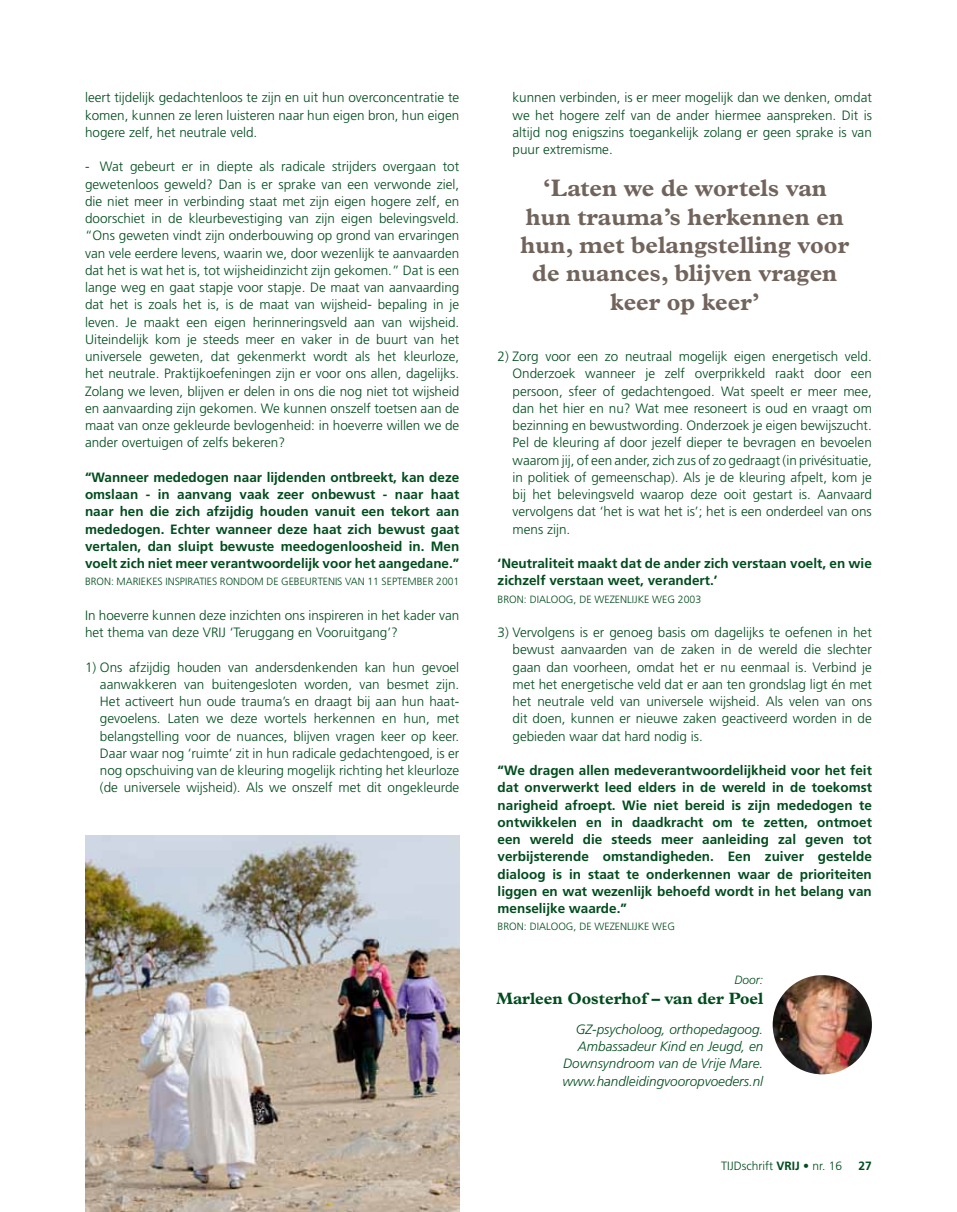
<style>
.page{position:relative;width:957px;height:1212px;background:#fff}
.page>*{position:absolute;margin:0;border:0;box-sizing:border-box;transform-origin:0 0}
.t1{font:700 24px/28.5px "Plantin Std";color:#71645c;text-align:center}
.t2{font:700 16.5px "Plantin Std";color:#004c1d}
.t3{font:300 13.5px/17.2px "Frutiger LT Std";color:#004c1d;text-align:justify}
.t4{font:700 13.5px/17.2px "Frutiger LT Std";color:#004c1d;text-align:justify}
.t5{font:italic 300 13.5px/17.2px "Frutiger LT Std";color:#004c1d;text-align:right}
.t6{font:300 12px "Frutiger LT Std";color:#004c1d}
.t7{font:italic 300 12px "Frutiger LT Std";color:#004c1d}
.t8{font:700 12px "Frutiger LT Std";color:#004c1d}
.t9{font:300 10.5px "Frutiger LT Std";color:#004c1d}
.s1{font-weight:700}
</style>
<div class="page">
<img style="left:85px;top:835px;width:374px;height:377px">
<img style="left:772px;top:975px;width:100px;height:99px;border-radius:50px">
<p class="t3" style="left:85px;top:89px;width:376px">leert tijdelijk gedachtenloos te zijn en uit hun overconcentratie te komen, kunnen ze leren luisteren naar hun eigen bron, hun eigen hogere zelf, het neutrale veld.</p>
<p class="t3" style="left:85px;top:158px;width:376px">- Wat gebeurt er in diepte als radicale strijders overgaan tot gewetenloos geweld? Dan is er sprake van een verwonde ziel, die niet meer in verbinding staat met zijn eigen hogere zelf, en doorschiet in de kleurbevestiging van zijn eigen belevingsveld. “Ons geweten vindt zijn onderbouwing op grond van ervaringen van vele eerdere levens, waarin we, door wezenlijk te aanvaarden dat het is wat het is, tot wijsheidinzicht zijn gekomen.” Dat is een lange weg en gaat stapje voor stapje. De maat van aanvaarding dat het is zoals het is, is de maat van wijsheid- bepaling in je leven. Je maakt een eigen herinneringsveld aan van wijsheid.<br>Uiteindelijk kom je steeds meer en vaker in de buurt van het universele geweten, dat gekenmerkt wordt als het kleurloze, het neutrale. Praktijkoefeningen zijn er voor ons allen, dagelijks.<br>Zolang we leven, blijven er delen in ons die nog niet tot wijsheid en aanvaarding zijn gekomen. We kunnen onszelf toetsen aan de maat van onze gekleurde bevlogenheid: in hoeverre willen we de ander overtuigen of zelfs bekeren?</p>
<p class="t4" style="left:85px;top:469px;width:376px">“Wanneer mededogen naar lijdenden ontbreekt, kan deze omslaan - in aanvang vaak zeer onbewust - naar haat naar hen die zich afzijdig houden vanuit een tekort aan mededogen. Echter wanneer deze haat zich bewust gaat vertalen, dan sluipt bewuste meedogenloosheid in. Men voelt zich niet meer verantwoordelijk voor het aangedane.”</p>
<p class="t9" style="left:85px;top:576px;width:13px">Bron</p>
<p class="t9" style="left:111px;top:576px;width:21px">: Mariekes</p>
<p class="t9" style="left:165px;top:576px;width:26px">inspiraties</p>
<p class="t9" style="left:220px;top:576px;width:9px">rondom</p>
<p class="t9" style="left:266px;top:576px;width:22px">de gebeurtenis</p>
<p class="t9" style="left:345px;top:576px;width:8px">van</p>
<p class="t9" style="left:367px;top:576px;width:37px">11 september</p>
<p class="t9" style="left:436px;top:576px;width:25px">2001</p>
<p class="t3" style="left:85px;top:607px;width:376px">In hoeverre kunnen deze inzichten ons inspireren in het kader van het thema van deze VRIJ ‘Teruggang en Vooruitgang’?</p>
<p class="t3" style="left:100px;top:658px;width:361px;text-indent:-15px">1) Ons afzijdig houden van andersdenkenden kan hun gevoel aanwakkeren van buitengesloten worden, van besmet zijn.<br>Het activeert hun oude trauma’s en draagt bij aan hun haat&shy;gevoelens. Laten we deze wortels herkennen en hun, met belangstelling voor de nuances, blijven vragen keer op keer.<br>Daar waar nog ‘ruimte’ zit in hun radicale gedachtengoed, is er nog opschuiving van de kleuring mogelijk richting het kleurloze (de universele wijsheid). Als we onszelf met dit ongekleurde</p>
<p class="t3" style="left:512px;top:89px;width:361px">kunnen verbinden, is er meer mogelijk dan we denken, omdat we het hogere zelf van de ander hiermee aanspreken. Dit is altijd nog enigszins toegankelijk zolang er geen sprake is van puur extremisme.</p>
<h1 class="t1" style="left:520px;top:174px;width:330px">‘Laten we de wortels van hun trauma’s herkennen en hun, met belangstelling voor de nuances, blijven vragen keer op keer’</h1>
<p class="t3" style="left:512px;top:348px;width:361px;text-indent:-15px">2) Zorg voor een zo neutraal mogelijk eigen energetisch veld.<br>Onderzoek wanneer je zelf overprikkeld raakt door een persoon, sfeer of gedachtengoed. Wat speelt er meer mee, dan het hier en nu? Wat mee resoneert is oud en vraagt om bezinning en bewustwording. Onderzoek je eigen bewijszucht.<br>Pel de kleuring af door jezelf dieper te bevragen en bevoelen waarom jij, of een ander, zich zus of zo gedraagt (in privésituatie, in politiek of gemeenschap). Als je de kleuring afpelt, kom je bij het belevingsveld waarop deze ooit gestart is. Aanvaard vervolgens dat ‘het is wat het is’; het is een onderdeel van ons mens zijn.</p>
<p class="t4" style="left:497px;top:555px;width:376px">‘Neutraliteit maakt dat de ander zich verstaan voelt, en wie zichzelf verstaan weet, verandert.’</p>
<p class="t9" style="left:497px;top:593px;width:14px">Bron</p>
<p class="t9" style="left:524px;top:593px;width:20px">: Dialoog</p>
<p class="t9" style="left:573px;top:593px;width:28px">, de wezenlijke</p>
<p class="t9" style="left:652px;top:593px;width:9px">weg</p>
<p class="t9" style="left:678px;top:593px;width:25px">2003</p>
<p class="t3" style="left:512px;top:624px;width:361px;text-indent:-15px">3) Vervolgens is er genoeg basis om dagelijks te oefenen in het bewust aanvaarden van de zaken in de wereld die slechter gaan dan voorheen, omdat het er nu eenmaal is. Verbind je met het energetische veld dat er aan ten grondslag ligt én met het neutrale veld van universele wijsheid. Als velen van ons dit doen, kunnen er nieuwe zaken geactiveerd worden in de gebieden waar dat hard nodig is.</p>
<p class="t4" style="left:497px;top:762px;width:376px">“We dragen allen medeverantwoordelijkheid voor het feit dat onverwerkt leed elders in de wereld in de toekomst narigheid afroept. Wie niet bereid is zijn mededogen te ontwikkelen en in daadkracht om te zetten, ontmoet een wereld die steeds meer aanleiding zal geven tot verbijsterende omstandigheden. Een zuiver gestelde dialoog is in staat te onderkennen waar de prioriteiten liggen en wat wezenlijk behoefd wordt in het belang van menselijke waarde.”</p>
<p class="t9" style="left:497px;top:921px;width:14px">Bron</p>
<p class="t9" style="left:524px;top:921px;width:20px">: Dialoog</p>
<p class="t9" style="left:573px;top:921px;width:28px">, de wezenlijke</p>
<p class="t9" style="left:652px;top:921px;width:9px">weg</p>
<p class="t7" style="left:734px;top:973px;width:30px">Door:</p>
<p class="t2" style="left:496px;top:988px;width:268px">Marleen Oosterhof – van der Poel</p>
<p class="t5" style="left:562px;top:1021px;width:202px">GZ-psycholoog, orthopedagoog.<br>Ambassadeur Kind en Jeugd, en<br>Downsyndroom van de Vrije Mare. www.handleidingvooropvoeders.nl</p>
<p class="t6" style="left:721px;top:1159px;width:122px">TIJDschrift <span class="s1">VRIJ</span> • nr. 16</p>
<p class="t8" style="left:858px;top:1159px;width:15px">27</p>
</div>
